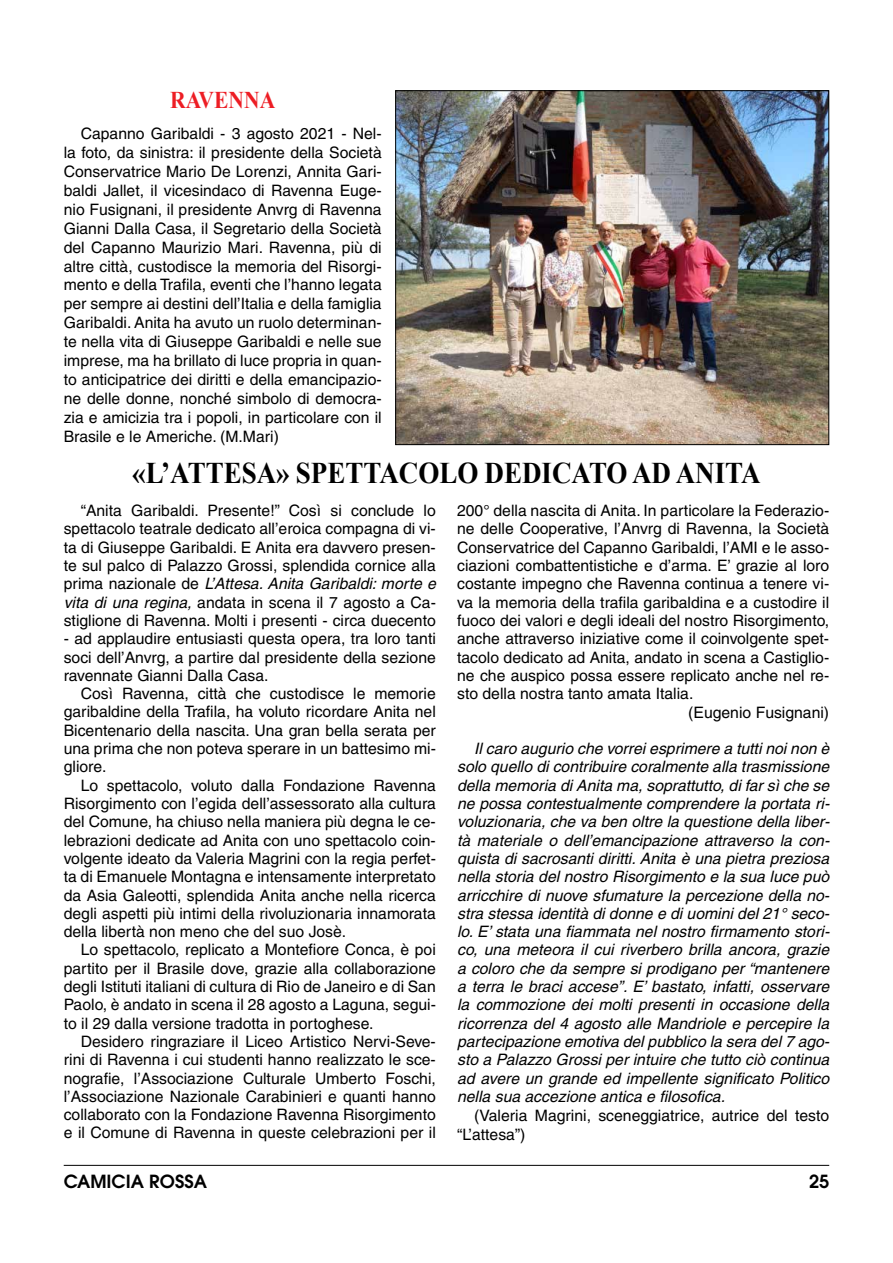
<style>
.page{position:relative;width:893px;height:1263px;background:#fff}
.page>*{position:absolute;margin:0;border:0;box-sizing:border-box;transform-origin:0 0}
.t1{font:700 30px "Times New Roman";color:#000;scale:.9 1}
.t2{font:700 24px "Times New Roman";color:#ed1d24;scale:.9 1}
.t3{font:600 18px "Avant Garde";color:#000}
.t4{font:15.75px/18.3px "Helvetica";color:#000;text-align:justify}
.t5{font:italic 15.75px/18.3px "Helvetica";color:#000;text-align:justify}
.s1{font-style:italic}
</style>
<div class="page">
<hr style="left:64px;top:1165px;width:765px;height:1px;background:#000">
<img style="left:397px;top:92px;width:430px;height:351px">
<div style="left:395px;top:90px;width:434px;height:355px;border:1px solid #000"></div>
<h2 class="t2" style="left:170px;top:83px;width:118px">RAVENNA</h2>
<p class="t4" style="left:64px;top:124px;width:319px;line-height:18.9px;text-indent:17px">Capanno Garibaldi - 3 agosto 2021 - Nel&shy;la foto, da sinistra: il presidente della Società Conservatrice Mario De Lorenzi, Annita Gari&shy;baldi Jallet, il vicesindaco di Ravenna Euge&shy;nio Fusignani, il presidente Anvrg di Ravenna Gianni Dalla Casa, il Segretario della Società del Capanno Maurizio Mari. Ravenna, più di altre città, custodisce la memoria del Risorgi&shy;mento e della Trafila, eventi che l’hanno legata per sempre ai destini dell’Italia e della famiglia Garibaldi. Anita ha avuto un ruolo determinan&shy;te nella vita di Giuseppe Garibaldi e nelle sue imprese, ma ha brillato di luce propria in quan&shy;to anticipatrice dei diritti e della emancipazio&shy;ne delle donne, nonché simbolo di democra&shy;zia e amicizia tra i popoli, in particolare con il Brasile e le Americhe. (M.Mari)</p>
<h1 class="t1" style="left:132px;top:452px;width:700px">«L’ATTESA» SPETTACOLO DEDICATO AD ANITA</h1>
<p class="t4" style="left:64px;top:501px;width:374px;text-indent:17px">“Anita Garibaldi. Presente!” Così si conclude lo spettacolo teatrale dedicato all’eroica compagna di vi&shy;ta di Giuseppe Garibaldi. E Anita era davvero presen&shy;te sul palco di Palazzo Grossi, splendida cornice alla prima nazionale de <span class="s1">L’Attesa. Anita Garibaldi: morte e vita di una regina,</span> andata in scena il 7 agosto a Ca&shy;stiglione di Ravenna. Molti i presenti - circa duecento</p>
<p class="t4" style="left:64px;top:629px;width:374px">- ad applaudire entusiasti questa opera, tra loro tanti soci dell’Anvrg, a partire dal presidente della sezione ravennate Gianni Dalla Casa.</p>
<p class="t4" style="left:64px;top:684px;width:374px;text-indent:17px">Così Ravenna, città che custodisce le memorie garibaldine della Trafila, ha voluto ricordare Anita nel Bicentenario della nascita. Una gran bella serata per una prima che non poteva sperare in un battesimo mi&shy;gliore.</p>
<p class="t4" style="left:64px;top:776px;width:374px;text-indent:17px">Lo spettacolo, voluto dalla Fondazione Ravenna Risorgimento con l’egida dell’assessorato alla cultura del Comune, ha chiuso nella maniera più degna le ce&shy;lebrazioni dedicate ad Anita con uno spettacolo coin&shy;volgente ideato da Valeria Magrini con la regia perfet&shy;ta di Emanuele Montagna e intensamente interpretato da Asia Galeotti, splendida Anita anche nella ricerca degli aspetti più intimi della rivoluzionaria innamorata della libertà non meno che del suo Josè.</p>
<p class="t4" style="left:64px;top:941px;width:374px;text-indent:17px">Lo spettacolo, replicato a Montefiore Conca, è poi partito per il Brasile dove, grazie alla collaborazione degli Istituti italiani di cultura di Rio de Janeiro e di San Paolo, è andato in scena il 28 agosto a Laguna, segui&shy;to il 29 dalla versione tradotta in portoghese.</p>
<p class="t4" style="left:64px;top:1032px;width:374px;text-indent:17px">Desidero ringraziare il Liceo Artistico Nervi-Seve&shy;rini di Ravenna i cui studenti hanno realizzato le sce&shy;nografie, l’Associazione Culturale Umberto Foschi, l’Associazione Nazionale Carabinieri e quanti hanno collaborato con la Fondazione Ravenna Risorgimento e il Comune di Ravenna in queste celebrazioni per il</p>
<p class="t4" style="left:457px;top:501px;width:374px">200° della nascita di Anita. In particolare la Federazio-</p>
<p class="t4" style="left:457px;top:520px;width:374px">ne delle Cooperative, l’Anvrg di Ravenna, la Società</p>
<p class="t4" style="left:457px;top:538px;width:374px">Conservatrice del Capanno Garibaldi, l’AMI e le asso-</p>
<p class="t4" style="left:457px;top:556px;width:374px">ciazioni combattentistiche e d’arma. E’ grazie al loro</p>
<p class="t4" style="left:457px;top:575px;width:374px">costante impegno che Ravenna continua a tenere vi-</p>
<p class="t4" style="left:457px;top:593px;width:374px">va la memoria della trafila garibaldina e a custodire il</p>
<p class="t4" style="left:457px;top:611px;width:374px">fuoco dei valori e degli ideali del nostro Risorgimento,</p>
<p class="t4" style="left:457px;top:630px;width:374px">anche attraverso iniziative come il coinvolgente spet-</p>
<p class="t4" style="left:457px;top:648px;width:374px">tacolo dedicato ad Anita, andato in scena a Castiglio-</p>
<p class="t4" style="left:457px;top:666px;width:374px">ne che auspico possa essere replicato anche nel re-</p>
<p class="t4" style="left:457px;top:684px;width:238px">sto della nostra tanto amata Italia.</p>
<p class="t4" style="left:688px;top:703px;width:142px">(Eugenio Fusignani)</p>
<p class="t5" style="left:457px;top:739px;width:374px;text-indent:17px">Il caro augurio che vorrei esprimere a tutti noi non è solo quello di contribuire coralmente alla trasmissione della memoria di Anita ma, soprattutto, di far sì che se ne possa contestualmente comprendere la portata ri&shy;voluzionaria, che va ben oltre la questione della liber&shy;tà materiale o dell’emancipazione attraverso la con&shy;quista di sacrosanti diritti. Anita è una pietra preziosa nella storia del nostro Risorgimento e la sua luce può arricchire di nuove sfumature la percezione della no&shy;stra stessa identità di donne e di uomini del 21° seco&shy;lo. E’ stata una fiammata nel nostro firmamento stori&shy;co, una meteora il cui riverbero brilla ancora, grazie a coloro che da sempre si prodigano per “mantenere a terra le braci accese”. E’ bastato, infatti, osservare la commozione dei molti presenti in occasione della ricorrenza del 4 agosto alle Mandriole e percepire la partecipazione emotiva del pubblico la sera del 7 ago&shy;sto a Palazzo Grossi per intuire che tutto ciò continua ad avere un grande ed impellente significato Politico nella sua accezione antica e filosofica.</p>
<p class="t4" style="left:457px;top:1106px;width:374px;line-height:18.9px;text-indent:17px">(Valeria Magrini, sceneggiatrice, autrice del testo “L’attesa”)</p>
<p class="t3" style="left:64px;top:1169px;width:145px">CAMICIA ROSSA</p>
<p class="t3" style="left:809px;top:1169px;width:22px">25</p>
</div>
